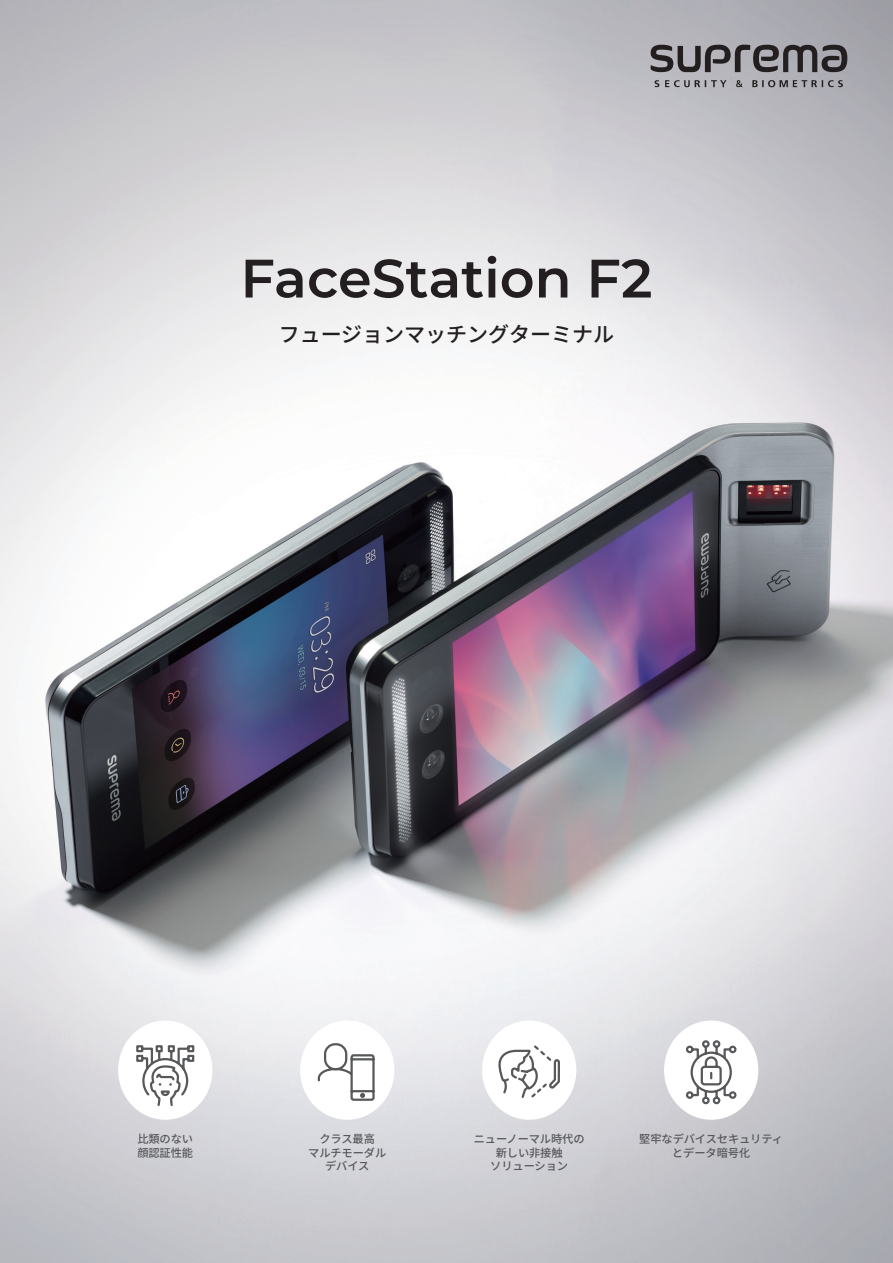
<style>
.page{position:relative;width:893px;height:1263px;background:#fff}
.page>*{position:absolute;margin:0;border:0;box-sizing:border-box;transform-origin:0 0}
.t1{font:600 54px "Montserrat";color:#231f20}
.t2{font:500 21px "Noto Sans CJ Kkr";color:#231f20}
.t3{font:500 11.25px "Noto Sans CJ Kkr";letter-spacing:-.01em;color:#57585a}
</style>
<div class="page">
<img style="left:0;top:0;width:893px;height:1263px">
<svg style="left:752px;top:80px;width:91px;height:7px"></svg>
<svg style="left:665px;top:80px;width:61px;height:7px"></svg>
<svg style="left:655px;top:80px;width:4px;height:7px"></svg>
<svg style="left:736px;top:80px;width:7px;height:7px"></svg>
<svg style="left:651px;top:45px;width:196px;height:27px"></svg>
<div style="left:664px;top:1020px;width:94px;height:100px;background:#fff;border-radius:50%"></div>
<svg style="left:686px;top:1040px;width:51px;height:65px"></svg>
<div style="left:118px;top:1020px;width:94px;height:100px;background:#fff;border-radius:50%"></div>
<svg style="left:136px;top:1045px;width:59px;height:61px"></svg>
<div style="left:300px;top:1020px;width:94px;height:100px;background:#fff;border-radius:50%"></div>
<svg style="left:317px;top:1043px;width:58px;height:58px"></svg>
<div style="left:482px;top:1020px;width:94px;height:100px;background:#fff;border-radius:50%"></div>
<svg style="left:498px;top:1045px;width:62px;height:53px"></svg>
<p class="t1" style="left:241px;top:240px;width:413px">FaceStation F2</p>
<p class="t2" style="left:279px;top:323px;width:337px">フュージョンマッチングターミナル</p>
<p class="t3" style="left:137px;top:1133px;width:57px">比類のない</p>
<p class="t3" style="left:137px;top:1146px;width:57px">顔認証性能</p>
<p class="t3" style="left:319px;top:1133px;width:57px">クラス最高</p>
<p class="t3" style="left:308px;top:1146px;width:80px">マルチモーダル</p>
<p class="t3" style="left:325px;top:1160px;width:46px">デバイス</p>
<p class="t3" style="left:474px;top:1133px;width:112px">ニューノーマル時代の</p>
<p class="t3" style="left:496px;top:1146px;width:68px">新しい非接触</p>
<p class="t3" style="left:490px;top:1160px;width:79px">ソリューション</p>
<p class="t3" style="left:639px;top:1133px;width:145px">堅牢なデバイスセキュリティ</p>
<p class="t3" style="left:672px;top:1146px;width:80px">とデータ暗号化</p>
</div>
